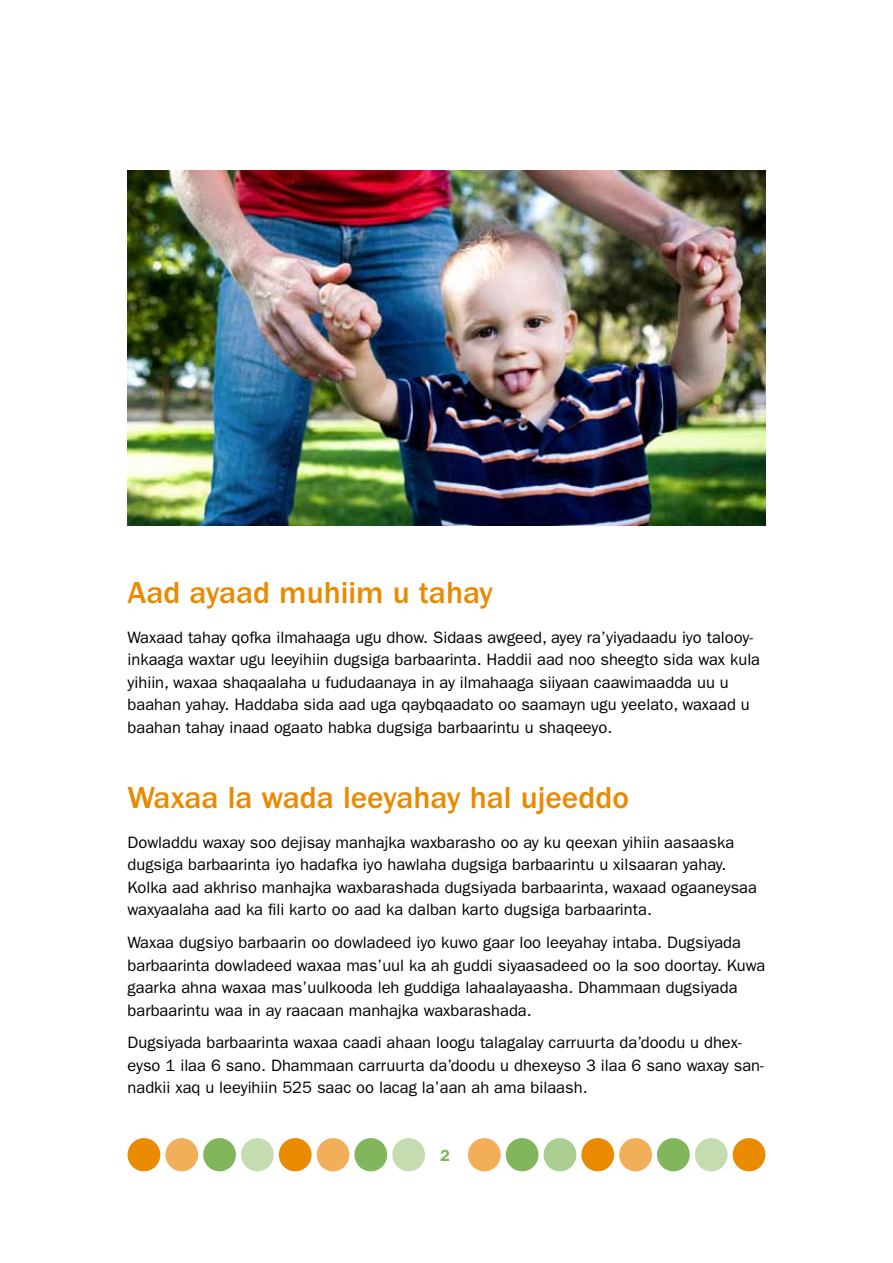
<style>
.page{position:relative;width:893px;height:1263px;background:#fff}
.page>*{position:absolute;margin:0;border:0;box-sizing:border-box;transform-origin:0 0}
.t1{font:500 31.5px "Franklin Gothic LT";color:#ea8a00}
.t2{font:16.5px/22.5px "Franklin Gothic LT";color:#000}
.t3{font:600 16.2px "Franklin Gothic LT";color:#81b65d}
</style>
<div class="page">
<div style="left:128px;top:1138px;width:32px;height:33px;background:#ea8a00;border-radius:50%"></div>
<div style="left:203px;top:1138px;width:33px;height:33px;background:#81b65d;border-radius:50%"></div>
<div style="left:165px;top:1138px;width:33px;height:33px;background:#f2ae58;border-radius:50%"></div>
<div style="left:241px;top:1138px;width:33px;height:33px;background:#c5dbb0;border-radius:50%"></div>
<div style="left:279px;top:1138px;width:33px;height:33px;background:#ea8a00;border-radius:50%"></div>
<div style="left:506px;top:1138px;width:32px;height:33px;background:#81b65d;border-radius:50%"></div>
<div style="left:695px;top:1138px;width:33px;height:33px;background:#c5dbb0;border-radius:50%"></div>
<div style="left:317px;top:1138px;width:32px;height:33px;background:#f2ae58;border-radius:50%"></div>
<div style="left:544px;top:1138px;width:32px;height:33px;background:#abcd8f;border-radius:50%"></div>
<div style="left:733px;top:1138px;width:32px;height:33px;background:#ea8a00;border-radius:50%"></div>
<div style="left:354px;top:1138px;width:33px;height:33px;background:#81b65d;border-radius:50%"></div>
<div style="left:581px;top:1138px;width:33px;height:33px;background:#ea8a00;border-radius:50%"></div>
<div style="left:619px;top:1138px;width:33px;height:33px;background:#f2ae58;border-radius:50%"></div>
<div style="left:392px;top:1138px;width:33px;height:33px;background:#c5dbb0;border-radius:50%"></div>
<div style="left:468px;top:1138px;width:33px;height:33px;background:#f2ae58;border-radius:50%"></div>
<div style="left:657px;top:1138px;width:33px;height:33px;background:#81b65d;border-radius:50%"></div>
<img style="left:128px;top:170px;width:638px;height:355px">
<h1 class="t1" style="left:128px;top:575px;width:367px">Aad ayaad muhiim u tahay</h1>
<p class="t2" style="left:128px;top:626px;width:634px">Waxaad tahay qofka ilmahaaga ugu dhow. Sidaas awgeed, ayey ra’yiyadaadu iyo talooy&shy;inkaaga waxtar ugu leeyihiin dugsiga barbaarinta. Haddii aad noo sheegto sida wax kula yihiin, waxaa shaqaalaha u fududaanaya in ay ilmahaaga siiyaan caawimaadda uu u baahan yahay. Haddaba sida aad uga qaybqaadato oo saamayn ugu yeelato, waxaad u baahan tahay inaad ogaato habka dugsiga barbaarintu u shaqeeyo.</p>
<h1 class="t1" style="left:128px;top:780px;width:503px">Waxaa la wada leeyahay hal ujeeddo</h1>
<p class="t2" style="left:128px;top:831px;width:631px">Dowladdu waxay soo dejisay manhajka waxbarasho oo ay ku qeexan yihiin aasaaska dugsiga barbaarinta iyo hadafka iyo hawlaha dugsiga barbaarintu u xilsaaran yahay.<br>Kolka aad akhriso manhajka waxbarashada dugsiyada barbaarinta, waxaad ogaaneysaa waxyaalaha aad ka fili karto oo aad ka dalban karto dugsiga barbaarinta.</p>
<p class="t2" style="left:128px;top:931px;width:639px">Waxaa dugsiyo barbaarin oo dowladeed iyo kuwo gaar loo leeyahay intaba. Dugsiyada barbaarinta dowladeed waxaa mas’uul ka ah guddi siyaasadeed oo la soo doortay. Kuwa gaarka ahna waxaa mas’uulkooda leh guddiga lahaalayaasha. Dhammaan dugsiyada barbaarintu waa in ay raacaan manhajka waxbarashada.</p>
<p class="t2" style="left:128px;top:1031px;width:638px">Dugsiyada barbaarinta waxaa caadi ahaan loogu talagalay carruurta da’doodu u dhex&shy;eyso 1 ilaa 6 sano. Dhammaan carruurta da’doodu u dhexeyso 3 ilaa 6 sano waxay san&shy;nadkii xaq u leeyihiin 525 saac oo lacag la’aan ah ama bilaash.</p>
<p class="t3" style="left:440px;top:1146px;width:11px">2</p>
</div>
